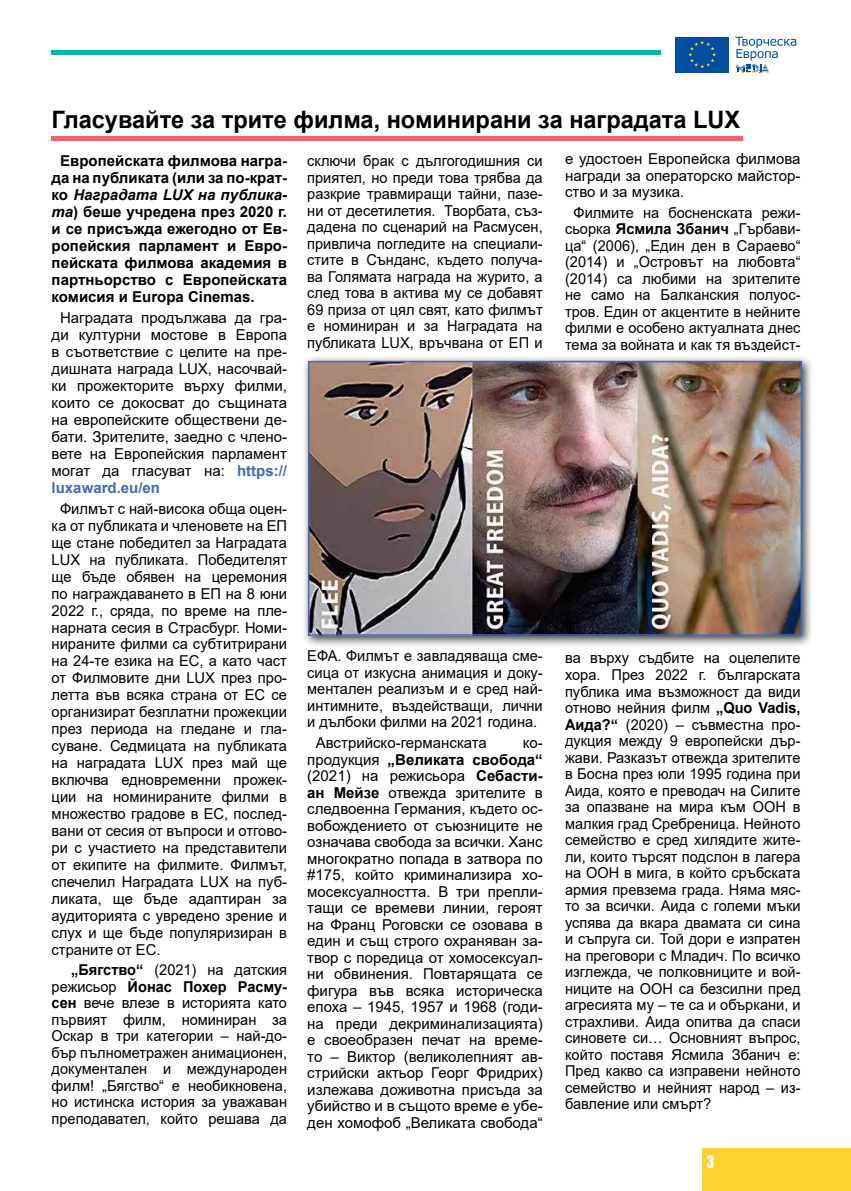
<style>
.page{position:relative;width:851px;height:1191px;background:#fff}
.page>*{position:absolute;margin:0;border:0;box-sizing:border-box;transform-origin:0 0}
.t1{font:700 24px "Arial";color:#000}
.t2{font:15px/16.5px "Arial";color:#000;text-align:justify}
.t3{font:700 15px/17px "Arial";color:#000;text-align:justify}
.t4{font:15px "Anton";color:#fff}
.s1{font-style:italic}
.s2{font-weight:700;color:#436ab3}
.s3{font-weight:700}
</style>
<div class="page">
<div style="left:702px;top:1148px;width:148px;height:43px;background:#ffd130"></div>
<div style="left:675px;top:37px;width:54px;height:35px;background:#034ea2"></div>
<svg style="left:688px;top:41px;width:28px;height:27px"></svg>
<svg style="left:735px;top:37px;width:61px;height:36px"></svg>
<hr style="left:51px;top:50px;width:609px;height:4px;background:#00b7a3">
<hr style="left:52px;top:136px;width:690px;height:4px;background:#f16269">
<div style="left:301px;top:355px;width:512px;height:293px;background:#000;opacity:.75"></div>
<img style="left:311px;top:364px;width:488px;height:269px">
<div style="left:308px;top:361px;width:494px;height:275px;border:2px solid #436ab3"></div>
<h1 class="t1" style="left:52px;top:103px;width:690px">Гласувайте за трите филма, номинирани за наградата LUX</h1>
<p class="t3" style="left:52px;top:153px;width:237px;text-indent:9px">Европейската филмова награ&shy;да на публиката (или за по-крат&shy;ко <span class="s1">Наградата LUX на публика&shy;та</span>) беше учредена през 2020 г. и се присъжда ежегодно от Ев&shy;ропейския парламент и Евро&shy;пейската филмова академия в партньорство с Европейската комисия и Europa Cinemas.</p>
<p class="t2" style="left:52px;top:309px;width:237px;line-height:17px;text-indent:9px">Наградата продължава да гра&shy;ди културни мостове в Европа в съответствие с целите на пре&shy;дишната награда LUX, насочвай&shy;ки прожекторите върху филми, които се докосват до същината на европейските обществени де&shy;бати. Зрителите, заедно с члено&shy;вете на Европейския парламент могат да гласуват на: <span class="s2">https:// luxaward.eu/en</span></p>
<p class="t2" style="left:52px;top:500px;width:237px;line-height:17px;text-indent:9px">Филмът с най-висока обща оцен&shy;ка от публиката и членовете на ЕП ще стане победител за Наградата LUX на публиката. Победителят ще бъде обявен на церемония по награждаването в ЕП на 8 юни 2022 г., сряда, по време на пле&shy;нарната сесия в Страсбург. Номи&shy;нираните филми са субтитрирани на 24-те езика на ЕС, а като част от Филмовите дни LUX през про&shy;летта във всяка страна от ЕС се организират безплатни прожекции през периода на гледане и гла&shy;суване. Седмицата на публиката на наградата LUX през май ще включва едновременни прожек&shy;ции на номинираните филми в множество градове в ЕС, послед&shy;вани от сесия от въпроси и отгово&shy;ри с участието на представители от екипите на филмите. Филмът, спечелил Наградата LUX на пуб&shy;ликата, ще бъде адаптиран за аудиторията с увредено зрение и слух и ще бъде популяризиран в страните от ЕС.</p>
<p class="t2" style="left:52px;top:961px;width:237px;text-indent:19px"><span class="s3">„Бягство“</span> (2021) на датския режисьор <span class="s3">Йонас Похер Расму&shy;сен</span> вече влезе в историята като първият филм, номиниран за Оскар в три категории – най-до&shy;бър пълнометражен анимационен, документален и международен филм! „Бягство“ е необикновена, но истинска история за уважаван преподавател, който решава да</p>
<p class="t2" style="left:565px;top:150px;width:237px">е удостоен Европейска филмова награди за операторско майстор&shy;ство и за музика.</p>
<p class="t2" style="left:565px;top:204px;width:237px;text-align:center">Филмите на босненската режи&shy;сьорка <span class="s3">Ясмила Збанич</span> „Гърбави&shy;ца“ (2006), „Един ден в Сараево“ (2014) и „Островът на любовта“ (2014) са любими на зрителите не само на Балканския полуос&shy;тров. Един от акцентите в нейните филми е особено актуалната днес тема за войната и как тя въздейст-</p>
<p class="t2" style="left:307px;top:153px;width:237px">сключи брак с дългогодишния си приятел, но преди това трябва да разкрие травмиращи тайни, пазе&shy;ни от десетилетия. Творбата, съз&shy;дадена по сценарий на Расмусен, привлича погледите на специали&shy;стите в Сънданс, където получа&shy;ва Голямата награда на журито, а след това в актива му се добавят 69 приза от цял свят, като филмът е номиниран и за Наградата на публиката LUX, връчвана от ЕП и</p>
<p class="t2" style="left:307px;top:648px;width:237px">ЕФА. Филмът е завладяваща сме&shy;сица от изкусна анимация и доку&shy;ментален реализъм и е сред най&shy;интимните, въздействащи, лични и дълбоки филми на 2021 година.</p>
<p class="t2" style="left:316px;top:734px;width:173px">Австрийско-германската</p>
<p class="t2" style="left:565px;top:650px;width:237px">ва върху съдбите на оцелелите хора. През 2022 г. българската публика има възможност да види отново нейния филм <span class="s3">„Quo Vadis, Аида?“</span> (2020) – съвместна про&shy;дукция между 9 европейски дър&shy;жави. Разказът отвежда зрителите в Босна през юли 1995 година при Аида, която е преводач на Силите за опазване на мира към ООН в малкия град Сребреница. Нейното семейство е сред хилядите жите&shy;ли, които търсят подслон в лагера на ООН в мига, в който сръбската армия превзема града. Няма мяс&shy;то за всички. Аида с големи мъки успява да вкара двамата си сина и съпруга си. Той дори е изпратен на преговори с Младич. По всичко изглежда, че полковниците и вой&shy;ниците на ООН са безсилни пред агресията му – те са и объркани, и страхливи. Аида опитва да спаси синовете си… Основният въпрос, който поставя Ясмила Збанич е:<br>Пред какво са изправени нейното семейство и нейният народ – из&shy;бавление или смърт?</p>
<p class="t2" style="left:307px;top:734px;width:237px;text-indent:215px">ко&shy;продукция <span class="s3">„Великата свобода“ </span>(2021) на режисьора <span class="s3">Себасти&shy;ан Мейзе</span> отвежда зрителите в следвоенна Германия, където ос&shy;вобождението от съюзниците не означава свобода за всички. Ханс многократно попада в затвора по #175, който криминализира хо&shy;мосексуалността. В три препли&shy;тащи се времеви линии, героят на Франц Роговски се озовава в един и същ строго охраняван за&shy;твор c поредица от хомосексуал&shy;ни обвинения. Повтарящата се фигура във всяка историческа епоха – 1945, 1957 и 1968 (годи&shy;на преди декриминализацията) е своеобразен печат на време&shy;то – Виктор (великолепният ав&shy;стрийски актьор Георг Фридрих) излежава доживотна присъда за убийство и в същото време е убе&shy;ден хомофоб „Великата свобода“</p>
<p class="t4" style="left:706px;top:1153px;width:9px">3</p>
</div>
